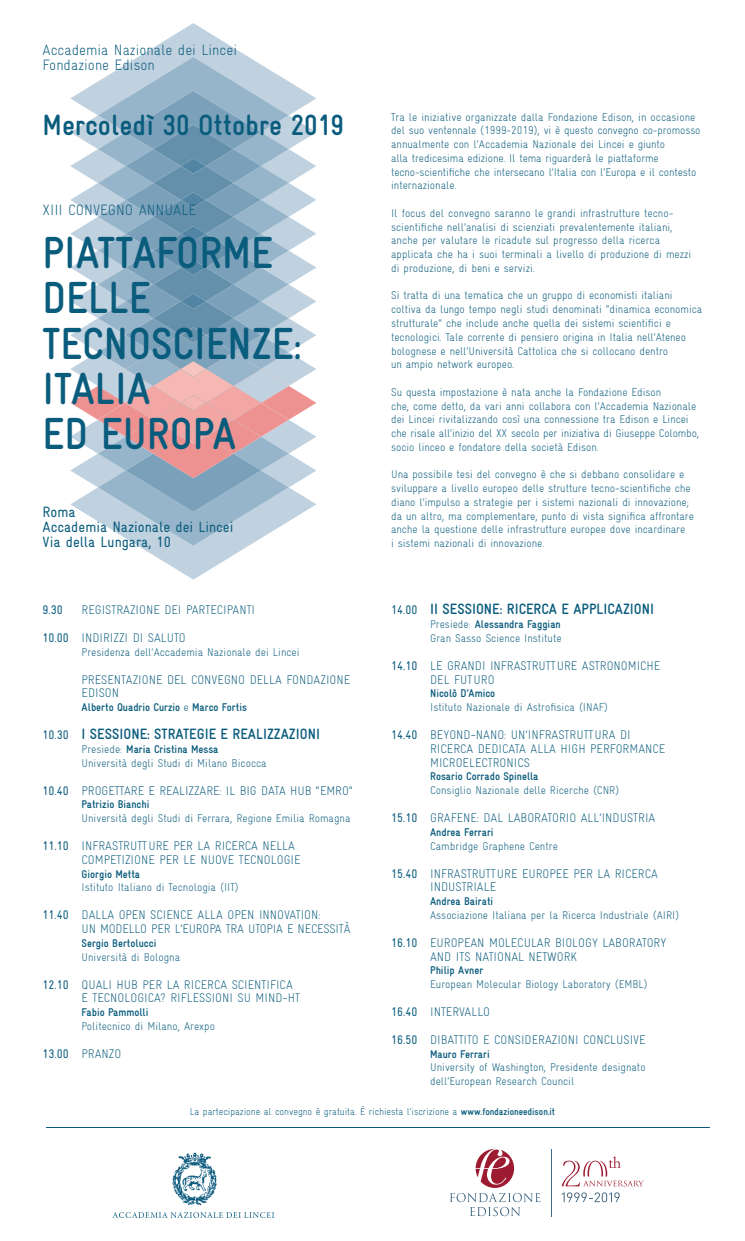
<style>
.page{position:relative;width:745px;height:1241px;background:#fff}
.page>*{position:absolute;margin:0;border:0;box-sizing:border-box;transform-origin:0 0}
.t1{font:700 45px/45px "Gravur Condensed";color:#0a5c7d}
.t2{font:700 29.25px "Gravur Condensed";color:#0a5c7d}
.t3{font:700 15px "Gravur Condensed";color:#0a5c7d}
.t4{font:300 15px/15px "Gravur Condensed";color:#0a5c7d}
.t5{font:15px/15px "Gravur Condensed";color:#0a5c7d}
.t6{font:300 12.5px/13.8px "Gravur Condensed";color:#0a5c7d}
.t7{font:12.5px "Gravur Condensed";color:#0a5c7d}
.t8{font:300 11.25px/13.8px "Gravur Condensed";letter-spacing:-.005em;color:#0a5c7d}
.t9{font:700 11.25px "Gravur Condensed";color:#0a5c7d}
.t10{font:300 10px "Gravur Condensed";letter-spacing:-.005em;color:#0a5c7d}
.s1{font-weight:400}
.s2{font-weight:300}
.s3{font-weight:400;font-size:12.5px}
.s4{font-weight:700}
</style>
<div class="page">
<svg style="left:70px;top:23px;width:246px;height:556px"></svg>
<img style="left:172px;top:1152px;width:45px;height:54px">
<svg style="left:113px;top:1212px;width:161px;height:5px"></svg>
<svg style="left:450px;top:1148px;width:90px;height:67px"></svg>
<svg style="left:561px;top:1192px;width:58px;height:9px"></svg>
<svg style="left:561px;top:1156px;width:82px;height:30px"></svg>
<hr style="left:550px;top:1148px;width:1px;height:67px;background:#436883">
<hr style="left:46px;top:1126px;width:663px;height:1px;background:#0a5c7d">
<h3 class="t4" style="left:43px;top:43px;width:196px">Accademia Nazionale dei Lincei<br>Fondazione Edison</h3>
<h2 class="t2" style="left:43px;top:108px;width:303px">Mercoledì 30 Ottobre 2019</h2>
<h3 class="t4" style="left:43px;top:203px;width:155px">XIII CONVEGNO ANNUALE</h3>
<h1 class="t1" style="left:43px;top:230px;width:260px">PIATTAFORME<br>DELLE<br>TECNOSCIENZE:<br>ITALIA<br>ED EUROPA</h1>
<h3 class="t5" style="left:43px;top:504px;width:192px">Roma<br>Accademia Nazionale dei Lincei<br>Via della Lungara, 10</h3>
<p class="t7" style="left:43px;top:603px;width:22px">9.30</p>
<p class="t6" style="left:81px;top:603px;width:175px">REGISTRAZIONE DEI PARTECIPANTI</p>
<p class="t6" style="left:43px;top:631px;width:145px"><span class="s1">10.00</span> INDIRIZZI DI SALUTO</p>
<p class="t8" style="left:81px;top:645px;width:219px">Presidenza dell’Accademia Nazionale dei Lincei</p>
<p class="t6" style="left:81px;top:672px;width:270px">PRESENTAZIONE DEL CONVEGNO DELLA FONDAZIONE<br>EDISON</p>
<p class="t9" style="left:81px;top:701px;width:167px">Alberto Quadrio Curzio <span class="s2">e</span> Marco Fortis</p>
<h3 class="t3" style="left:43px;top:725px;width:279px"><span class="s3">10.30</span> I SESSIONE: STRATEGIE E REALIZZAZIONI</h3>
<p class="t8" style="left:81px;top:742px;width:186px">Presiede: <span class="s4">Maria Cristina Messa<br></span>Università degli Studi di Milano Bicocca</p>
<p class="t6" style="left:43px;top:783px;width:312px"><span class="s1">10.40</span> PROGETTARE E REALIZZARE: IL BIG DATA HUB “EMRO”</p>
<p class="t9" style="left:81px;top:798px;width:69px">Patrizio Bianchi</p>
<p class="t8" style="left:81px;top:811px;width:270px">Università degli Studi di Ferrara, Regione Emilia Romagna</p>
<p class="t6" style="left:81px;top:838px;width:220px;text-indent:-39px"><span class="s1">11.10</span> INFRASTRUTTURE PER LA RICERCA NELLA<br>COMPETIZIONE PER LE NUOVE TECNOLOGIE</p>
<p class="t9" style="left:81px;top:867px;width:60px">Giorgio Metta</p>
<p class="t8" style="left:81px;top:880px;width:158px">Istituto Italiano di Tecnologia (IIT)</p>
<p class="t6" style="left:81px;top:908px;width:270px;text-indent:-39px"><span class="s1">11.40</span> DALLA OPEN SCIENCE ALLA OPEN INNOVATION:<br>UN MODELLO PER L’EUROPA TRA UTOPIA E NECESSITÀ</p>
<p class="t9" style="left:81px;top:936px;width:76px">Sergio Bertolucci</p>
<p class="t8" style="left:81px;top:949px;width:100px">Università di Bologna</p>
<p class="t6" style="left:81px;top:977px;width:220px;text-indent:-39px"><span class="s1">12.10</span> QUALI HUB PER LA RICERCA SCIENTIFICA<br>E TECNOLOGICA? RIFLESSIONI SU MIND-HT</p>
<p class="t9" style="left:81px;top:1005px;width:68px">Fabio Pammolli</p>
<p class="t8" style="left:81px;top:1018px;width:135px">Politecnico di Milano, Arexpo</p>
<p class="t6" style="left:43px;top:1046px;width:80px"><span class="s1">13.00</span> PRANZO</p>
<p class="t8" style="left:391px;top:110px;width:311px">Tra le iniziative organizzate dalla Fondazione Edison, in occasione del suo ventennale (1999-2019), vi è questo convegno co-promosso annualmente con l’Accademia Nazionale dei Lincei e giunto<br>alla tredicesima edizione. Il tema riguarderà le piattaforme tecno-scientifiche che intersecano l’Italia con l’Europa e il contesto internazionale.</p>
<p class="t8" style="left:391px;top:206px;width:301px">Il focus del convegno saranno le grandi infrastrutture tecno&shy;scientifiche nell’analisi di scienziati prevalentemente italiani, anche per valutare le ricadute sul progresso della ricerca applicata che ha i suoi terminali a livello di produzione di mezzi di produzione, di beni e servizi.</p>
<p class="t8" style="left:391px;top:289px;width:312px">Si tratta di una tematica che un gruppo di economisti italiani coltiva da lungo tempo negli studi denominati “dinamica economica strutturale” che include anche quella dei sistemi scientifici e tecnologici. Tale corrente di pensiero origina in Italia nell’Ateneo bolognese e nell’Università Cattolica che si collocano dentro<br>un ampio network europeo.</p>
<p class="t8" style="left:391px;top:385px;width:309px">Su questa impostazione è nata anche la Fondazione Edison<br>che, come detto, da vari anni collabora con l’Accademia Nazionale dei Lincei rivitalizzando così una connessione tra Edison e Lincei che risale all’inizio del XX secolo per iniziativa di Giuseppe Colombo, socio linceo e fondatore della società Edison.</p>
<p class="t8" style="left:391px;top:467px;width:304px">Una possibile tesi del convegno è che si debbano consolidare e sviluppare a livello europeo delle strutture tecno-scientifiche che diano l’impulso a strategie per i sistemi nazionali di innovazione; da un altro, ma complementare, punto di vista significa affrontare anche la questione delle infrastrutture europee dove incardinare<br>i sistemi nazionali di innovazione.</p>
<h3 class="t3" style="left:391px;top:601px;width:264px"><span class="s3">14.00</span> II SESSIONE: RICERCA E APPLICAZIONI</h3>
<p class="t8" style="left:430px;top:617px;width:133px">Presiede: <span class="s4">Alessandra Faggian<br></span>Gran Sasso Science Institute</p>
<p class="t6" style="left:430px;top:658px;width:232px;text-indent:-39px"><span class="s1">14.10</span> LE GRANDI INFRASTRUTTURE ASTRONOMICHE<br>DEL FUTURO</p>
<p class="t9" style="left:430px;top:687px;width:67px">Nicolò D’Amico</p>
<p class="t8" style="left:430px;top:700px;width:179px">Istituto Nazionale di Astrofisica (INAF)</p>
<p class="t6" style="left:430px;top:728px;width:236px;text-indent:-39px"><span class="s1">14.40</span> BEYOND-NANO: UN’INFRASTRUTTURA DI<br>RICERCA DEDICATA ALLA HIGH PERFORMANCE<br>MICROELECTRONICS</p>
<p class="t9" style="left:430px;top:770px;width:110px">Rosario Corrado Spinella</p>
<p class="t8" style="left:430px;top:783px;width:190px">Consiglio Nazionale delle Ricerche (CNR)</p>
<p class="t6" style="left:391px;top:810px;width:265px"><span class="s1">15.10</span> GRAFENE: DAL LABORATORIO ALL’INDUSTRIA</p>
<p class="t9" style="left:430px;top:825px;width:65px">Andrea Ferrari</p>
<p class="t8" style="left:430px;top:838px;width:129px">Cambridge Graphene Centre</p>
<p class="t6" style="left:430px;top:866px;width:229px;text-indent:-39px"><span class="s1">15.40</span> INFRASTRUTTURE EUROPEE PER LA RICERCA<br>INDUSTRIALE</p>
<p class="t9" style="left:430px;top:894px;width:65px">Andrea Bairati</p>
<p class="t8" style="left:430px;top:908px;width:250px">Associazione Italiana per la Ricerca Industriale (AIRI)</p>
<p class="t6" style="left:430px;top:935px;width:237px;text-indent:-39px"><span class="s1">16.10</span> EUROPEAN MOLECULAR BIOLOGY LABORATORY<br>AND ITS NATIONAL NETWORK</p>
<p class="t9" style="left:430px;top:964px;width:55px">Philip Avner</p>
<p class="t8" style="left:430px;top:977px;width:219px">European Molecular Biology Laboratory (EMBL)</p>
<p class="t6" style="left:391px;top:1004px;width:100px"><span class="s1">16.40</span> INTERVALLO</p>
<p class="t6" style="left:391px;top:1032px;width:256px"><span class="s1">16.50</span> DIBATTITO E CONSIDERAZIONI CONCLUSIVE</p>
<p class="t9" style="left:430px;top:1047px;width:61px">Mauro Ferrari</p>
<p class="t8" style="left:430px;top:1060px;width:217px">University of Washington, Presidente designato dell’European Research Council</p>
<p class="t10" style="left:190px;top:1106px;width:366px">La partecipazione al convegno è gratuita. È richiesta l’iscrizione a <span class="s4">www.fondazioneedison.it</span></p>
</div>
